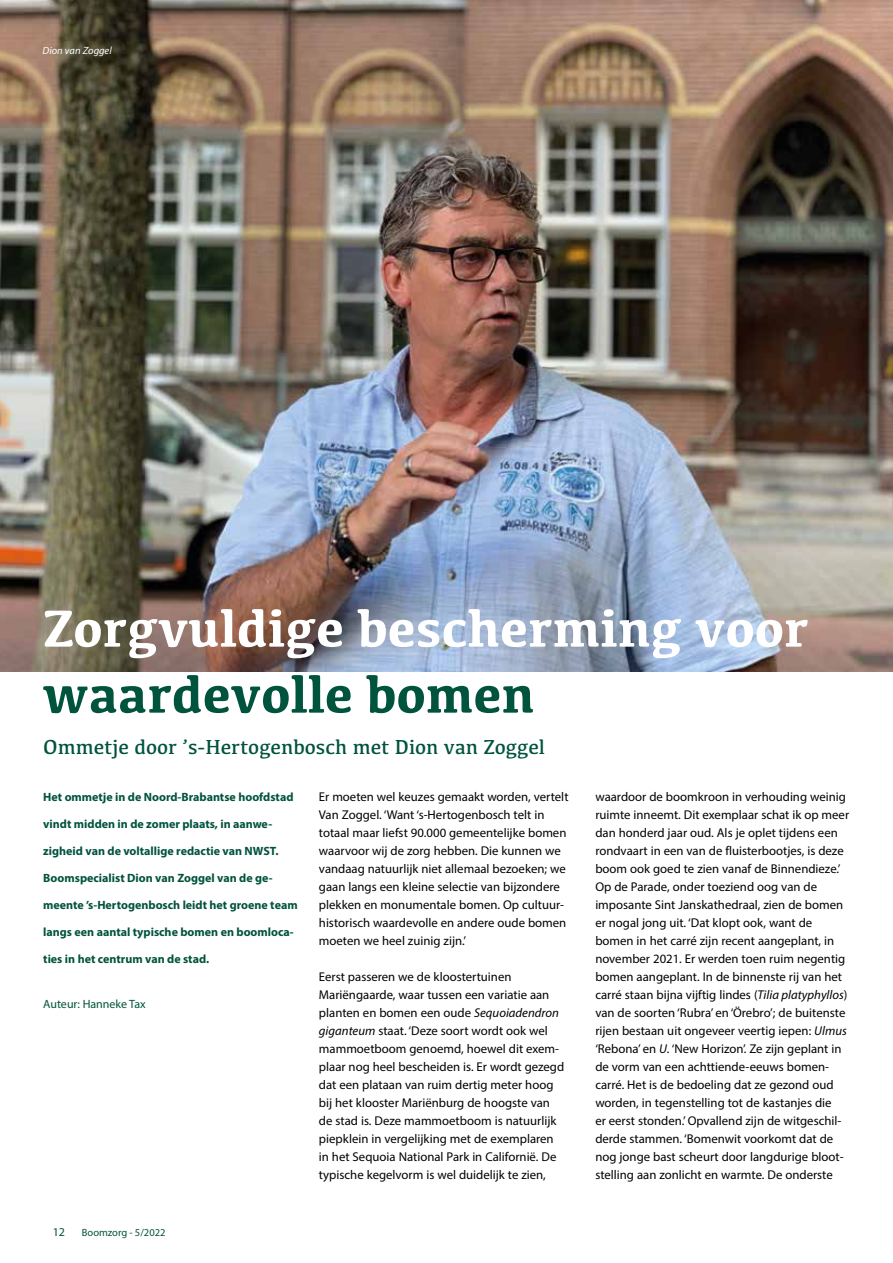
<style>
.page{position:relative;width:893px;height:1263px;background:#fff}
.page>*{position:absolute;margin:0;border:0;box-sizing:border-box;transform-origin:0 0}
.t1{font:700 54px "Kefa";color:#fff}
.t2{font:700 54px "Kefa";color:#00533d}
.t3{font:21px "Kefa";color:#00533d}
.t4{font:12.75px/18px "Myriad Pro";color:#000}
.t5{font:700 12px "Myriad Pro";color:#00533d}
.t6{font:12px "Myriad Pro";color:#00533d}
.t7{font:10.5px "Myriad Pro";color:#00533d}
.t8{font:italic 10.5px "Myriad Pro";color:#fff}
.s1{font-style:italic}
</style>
<div class="page">
<img style="left:0;top:0;width:893px;height:671px">
<p class="t8" style="left:43px;top:44px;width:71px">Dion van Zoggel</p>
<h1 class="t1" style="left:43px;top:592px;width:768px">Zorgvuldige bescherming voor</h1>
<h1 class="t2" style="left:43px;top:658px;width:494px">waardevolle bomen</h1>
<h2 class="t3" style="left:43px;top:734px;width:503px">Ommetje door ’s-Hertogenbosch met Dion van Zoggel</h2>
<p class="t5" style="left:43px;top:789px;width:252px">Het ommetje in de Noord-Brabantse hoofdstad</p>
<p class="t5" style="left:43px;top:816px;width:230px">vindt midden in de zomer plaats, in aanwe-</p>
<p class="t5" style="left:43px;top:843px;width:237px">zigheid van de voltallige redactie van NWST.</p>
<p class="t5" style="left:43px;top:870px;width:231px">Boomspecialist Dion van Zoggel van de ge-</p>
<p class="t5" style="left:43px;top:897px;width:256px">meente ’s-Hertogenbosch leidt het groene team</p>
<p class="t5" style="left:43px;top:924px;width:252px">langs een aantal typische bomen en boomloca-</p>
<p class="t5" style="left:43px;top:951px;width:167px">ties in het centrum van de stad.</p>
<p class="t6" style="left:43px;top:997px;width:104px">Auteur: Hanneke Tax</p>
<p class="t6" style="left:53px;top:1224px;width:14px">12</p>
<p class="t7" style="left:82px;top:1226px;width:85px">Boomzorg - 5/2022</p>
<p class="t4" style="left:319px;top:788px;width:251px">Er moeten wel keuzes gemaakt worden, vertelt Van Zoggel. ‘Want ‘s-Hertogenbosch telt in totaal maar liefst 90.000 gemeentelijke bomen waarvoor wij de zorg hebben. Die kunnen we vandaag natuurlijk niet allemaal bezoeken; we gaan langs een kleine selectie van bijzondere plekken en monumentale bomen. Op cultuur&shy;historisch waardevolle en andere oude bomen moeten we heel zuinig zijn.’</p>
<p class="t4" style="left:319px;top:968px;width:247px">Eerst passeren we de kloostertuinen Mariëngaarde, waar tussen een variatie aan planten en bomen een oude <span class="s1">Sequoiadendron giganteum</span> staat. ‘Deze soort wordt ook wel mammoetboom genoemd, hoewel dit exem&shy;plaar nog heel bescheiden is. Er wordt gezegd dat een plataan van ruim dertig meter hoog bij het klooster Mariënburg de hoogste van de stad is. Deze mammoetboom is natuurlijk piepklein in vergelijking met de exemplaren in het Sequoia National Park in Californië. De typische kegelvorm is wel duidelijk te zien,</p>
<p class="t4" style="left:595px;top:788px;width:255px">waardoor de boomkroon in verhouding weinig ruimte inneemt. Dit exemplaar schat ik op meer dan honderd jaar oud. Als je oplet tijdens een rondvaart in een van de fluisterbootjes, is deze boom ook goed te zien vanaf de Binnendieze.’ Op de Parade, onder toeziend oog van de imposante Sint Janskathedraal, zien de bomen er nogal jong uit. ‘Dat klopt ook, want de bomen in het carré zijn recent aangeplant, in november 2021. Er werden toen ruim negentig bomen aangeplant. In de binnenste rij van het carré staan bijna vijftig lindes (<span class="s1">Tilia platyphyllos</span>) van de soorten ‘Rubra’ en ‘Örebro’; de buitenste rijen bestaan uit ongeveer veertig iepen: <span class="s1">Ulmus </span>‘Rebona’ en <span class="s1">U.</span> ‘New Horizon’. Ze zijn geplant in de vorm van een achttiende-eeuws bomen&shy;carré. Het is de bedoeling dat ze gezond oud worden, in tegenstelling tot de kastanjes die<br>er eerst stonden.’ Opvallend zijn de witgeschil&shy;derde stammen. ‘Bomenwit voorkomt dat de nog jonge bast scheurt door langdurige bloot&shy;stelling aan zonlicht en warmte. De onderste</p>
</div>
